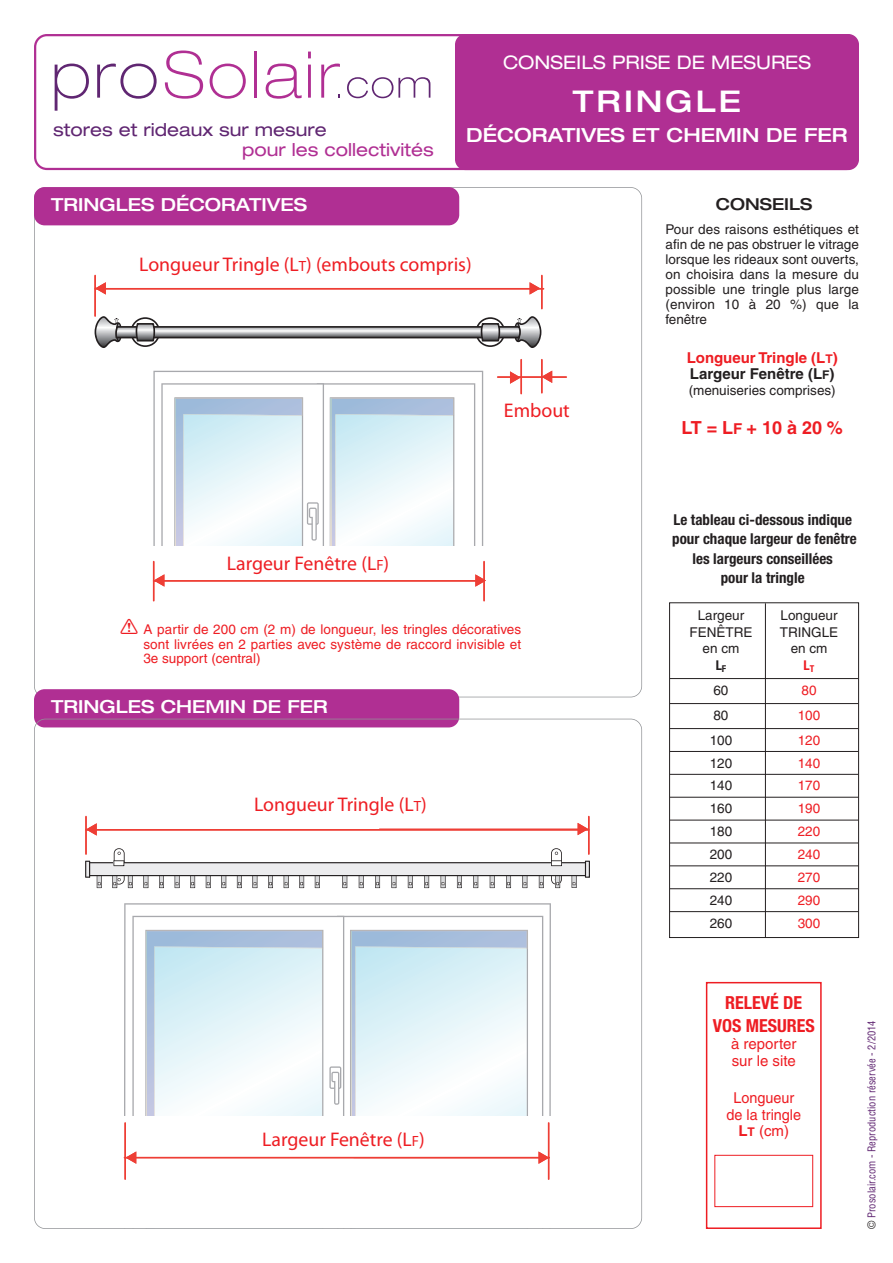
<style>
.page{position:relative;width:893px;height:1263px;background:#fff}
.page>*{position:absolute;margin:0;border:0;box-sizing:border-box;transform-origin:0 0}
.t1{font:500 expanded 30px "Helvetica Neue";letter-spacing:.1em;color:#fff}
.t2{font:19.8px "Myriad Pro";color:#ee1d23}
.t3{font:500 expanded 19.5px "Helvetica Neue";color:#fff}
.t4{font:expanded 18.75px "Helvetica Neue";color:#fff}
.t5{font:500 expanded 18px "Helvetica Neue";color:#fff}
.t6{font:expanded 18px "Helvetica Neue";color:#602672}
.t7{font:expanded 18px "Helvetica Neue";color:#b02f93}
.t8{font:700 condensed 18px/23.4px "Helvetica Neue";color:#ee1d23;text-align:center}
.t9{font:700 18px "Helvetica";color:#ee1d23}
.t10{font:500 expanded 16.5px "Helvetica Neue";color:#231f20}
.t11{font:700 condensed 15px/19.5px "Helvetica Neue";color:#231f20;text-align:center}
.t12{font:700 15px/16.5px "Helvetica";color:#ee1d23}
.t13{font:15px/16.5px "Helvetica";color:#ee1d23;text-align:center;scale:.96 1}
.t14{font:15px/16.5px "Helvetica";color:#ee1d23}
.t15{font:13.5px/14.9px "Helvetica";color:#231f20;text-align:justify}
.t16{font:13.5px/14.5px "Helvetica";color:#ee1d23;text-align:justify}
.t17{font:700 condensed 13.5px "Helvetica Neue";color:#231f20}
.t18{font:700 condensed 13.5px "Helvetica Neue";color:#ee1d23}
.t19{font:condensed 10.5px "Helvetica";color:#602672}
.s1{font-size:12px}
.s2{color:#231f20}
.s3{font-size:12px;color:#231f20}
.s4{font-size:15px}
.s5{font-size:14.85px}
.s6{font-weight:700}
.s7{font-weight:700;font-size:12px}
</style>
<div class="page">
<svg style="left:153px;top:371px;width:330px;height:175px"></svg>
<svg style="left:95px;top:316px;width:446px;height:32px"></svg>
<hr style="left:94px;top:275px;width:2px;height:42px;background:#ee3e35">
<hr style="left:541px;top:275px;width:2px;height:34px;background:#ee3e35">
<hr style="left:520px;top:359px;width:2px;height:35px;background:#ee3e35">
<hr style="left:541px;top:359px;width:2px;height:35px;background:#ee3e35">
<hr style="left:94px;top:288px;width:450px;height:2px;background:#ee3e35">
<svg style="left:96px;top:282px;width:10px;height:13px"></svg>
<hr style="left:153px;top:561px;width:2px;height:40px;background:#ee3e35">
<hr style="left:497px;top:376px;width:70px;height:2px;background:#ee3e35">
<svg style="left:530px;top:282px;width:10px;height:13px"></svg>
<svg style="left:542px;top:371px;width:10px;height:12px"></svg>
<svg style="left:154px;top:383px;width:332px;height:219px"></svg>
<svg style="left:510px;top:371px;width:11px;height:13px"></svg>
<svg style="left:34px;top:34px;width:825px;height:136px"></svg>
<div style="left:34px;top:689px;width:425px;height:38px;background:#b02f93;border-radius:11px"></div>
<div style="left:34px;top:187px;width:425px;height:38px;background:#b02f93;border-radius:11px"></div>
<div style="left:455px;top:34px;width:404px;height:136px;background:#b02f93;border-radius:11px"></div>
<div style="left:669px;top:602px;width:190px;height:336px;border:1px solid #231f20"></div>
<hr style="left:670px;top:678px;width:188px;height:1px;background:#231f20">
<hr style="left:670px;top:703px;width:188px;height:1px;background:#231f20">
<hr style="left:670px;top:728px;width:188px;height:1px;background:#231f20">
<hr style="left:670px;top:751px;width:188px;height:1px;background:#231f20">
<hr style="left:670px;top:774px;width:188px;height:1px;background:#231f20">
<hr style="left:670px;top:797px;width:188px;height:1px;background:#231f20">
<hr style="left:670px;top:820px;width:188px;height:1px;background:#231f20">
<hr style="left:670px;top:843px;width:188px;height:1px;background:#231f20">
<hr style="left:670px;top:865px;width:188px;height:1px;background:#231f20">
<hr style="left:670px;top:888px;width:188px;height:1px;background:#231f20">
<hr style="left:670px;top:911px;width:188px;height:1px;background:#231f20">
<hr style="left:765px;top:603px;width:1px;height:334px;background:#231f20">
<svg style="left:124px;top:903px;width:427px;height:213px"></svg>
<svg style="left:344px;top:916px;width:199px;height:200px"></svg>
<svg style="left:132px;top:916px;width:212px;height:200px"></svg>
<svg style="left:351px;top:930px;width:177px;height:186px"></svg>
<svg style="left:351px;top:931px;width:1px;height:185px"></svg>
<svg style="left:146px;top:930px;width:177px;height:186px"></svg>
<svg style="left:147px;top:931px;width:1px;height:185px"></svg>
<svg style="left:329px;top:1066px;width:12px;height:39px"></svg>
<svg style="left:85px;top:848px;width:505px;height:40px"></svg>
<hr style="left:588px;top:816px;width:2px;height:39px;background:#ee3e35">
<hr style="left:85px;top:816px;width:2px;height:39px;background:#ee3e35">
<hr style="left:85px;top:829px;width:505px;height:2px;background:#ee3e35">
<hr style="left:124px;top:1122px;width:2px;height:58px;background:#ee3e35">
<hr style="left:548px;top:1122px;width:1px;height:58px;background:#ee3e35">
<hr style="left:124px;top:1157px;width:426px;height:1px;background:#ee3e35">
<svg style="left:126px;top:1151px;width:10px;height:13px"></svg>
<svg style="left:86px;top:823px;width:11px;height:13px"></svg>
<svg style="left:538px;top:1151px;width:10px;height:13px"></svg>
<svg style="left:578px;top:823px;width:10px;height:12px"></svg>
<div style="left:34px;top:719px;width:608px;height:510px;border:2px solid #939598;border-radius:11px"></div>
<div style="left:706px;top:982px;width:116px;height:247px;border:2px solid #ee1d23"></div>
<div style="left:714px;top:1155px;width:99px;height:52px;border:1px solid #ee1d23"></div>
<h3 class="t4" style="left:503px;top:51px;width:309px">CONSEILS PRISE DE MESURES</h3>
<h1 class="t1" style="left:573px;top:82px;width:169px">TRINGLE</h1>
<h3 class="t3" style="left:466px;top:123px;width:383px">DÉCORATIVES ET CHEMIN DE FER</h3>
<h3 class="t6" style="left:53px;top:119px;width:275px">stores et rideaux sur mesure</h3>
<h3 class="t7" style="left:242px;top:139px;width:193px">pour les collectivités</h3>
<h3 class="t5" style="left:51px;top:193px;width:258px">TRINGLES DÉCORATIVES</h3>
<p class="t10" style="left:716px;top:194px;width:98px">CONSEILS</p>
<p class="t15" style="left:665px;top:222px;width:195px">Pour des raisons esthétiques et afin de ne pas obstruer le vitrage lorsque les rideaux sont ouverts, on choisira dans la mesure du possible une tringle plus large (environ 10 à 20 %) que la fenêtre</p>
<p class="t12" style="left:687px;top:349px;width:153px">Longueur Tringle (L<span class="s1">T</span>)<br><span class="s2">Largeur Fenêtre (L</span><span class="s3">F</span><span class="s2">)</span></p>
<p class="t15" style="left:689px;top:383px;width:149px">(menuiseries comprises)</p>
<h3 class="t9" style="left:681px;top:416px;width:163px">LT=L<span class="s4">F</span>+10à20%</h3>
<h2 class="t2" style="left:139px;top:253px;width:334px">Longueur Tringle (L<span class="s5">T</span>) (embouts compris)</h2>
<h2 class="t2" style="left:504px;top:398px;width:67px">Embout</h2>
<h2 class="t2" style="left:227px;top:551px;width:164px">Largeur Fenêtre (L<span class="s5">F</span>)</h2>
<p class="t16" style="left:143px;top:622px;width:379px">A partir de 200 cm (2 m) de longueur, les tringles décoratives sont livrées en 2 parties avec système de raccord invisible et 3e support (central)</p>
<h3 class="t5" style="left:51px;top:695px;width:278px">TRINGLES CHEMIN DE FER</h3>
<h2 class="t2" style="left:254px;top:792px;width:174px">Longueur Tringle (L<span class="s5">T</span>)</h2>
<h2 class="t2" style="left:262px;top:1127px;width:164px">Largeur Fenêtre (L<span class="s5">F</span>)</h2>
<p class="t11" style="left:672px;top:509px;width:186px">Le tableau ci-dessous indique pour chaque largeur de fenêtre les largeurs conseillées<br>pour la tringle</p>
<p class="t15" style="left:698px;top:608px;width:48px">Largeur</p>
<p class="t15" style="left:780px;top:608px;width:58px">Longueur</p>
<p class="t15" style="left:689px;top:624px;width:64px">FENÊTRE</p>
<p class="t15" style="left:780px;top:624px;width:60px">TRINGLE</p>
<p class="t15" style="left:703px;top:641px;width:38px">en cm</p>
<p class="t15" style="left:791px;top:641px;width:38px">en cm</p>
<p class="t17" style="left:716px;top:657px;width:12px">L<sub>F</sub></p>
<p class="t18" style="left:804px;top:657px;width:12px">L<sub>T</sub></p>
<p class="t15" style="left:713px;top:682px;width:16px">60</p>
<p class="t16" style="left:801px;top:683px;width:16px">80</p>
<p class="t15" style="left:713px;top:707px;width:16px">80</p>
<p class="t16" style="left:798px;top:708px;width:24px">100</p>
<p class="t15" style="left:710px;top:732px;width:24px">100</p>
<p class="t16" style="left:798px;top:733px;width:24px">120</p>
<p class="t15" style="left:710px;top:755px;width:24px">120</p>
<p class="t16" style="left:798px;top:755px;width:24px">140</p>
<p class="t15" style="left:710px;top:778px;width:24px">140</p>
<p class="t16" style="left:798px;top:778px;width:24px">170</p>
<p class="t15" style="left:710px;top:801px;width:24px">160</p>
<p class="t16" style="left:798px;top:801px;width:24px">190</p>
<p class="t15" style="left:710px;top:824px;width:24px">180</p>
<p class="t16" style="left:798px;top:824px;width:24px">220</p>
<p class="t15" style="left:710px;top:847px;width:24px">200</p>
<p class="t16" style="left:798px;top:847px;width:24px">240</p>
<p class="t15" style="left:710px;top:870px;width:24px">220</p>
<p class="t16" style="left:798px;top:870px;width:24px">270</p>
<p class="t15" style="left:710px;top:893px;width:24px">240</p>
<p class="t16" style="left:798px;top:893px;width:24px">290</p>
<p class="t15" style="left:710px;top:915px;width:24px">260</p>
<p class="t16" style="left:798px;top:916px;width:24px">300</p>
<h3 class="t8" style="left:713px;top:990px;width:104px">RELEVÉ DE<br>VOS MESURES</h3>
<p class="t14" style="left:731px;top:1036px;width:67px">à reporter sur le site</p>
<p class="t13" style="left:726px;top:1089px;width:79px">Longueur de la tringle<br><span class="s6">L</span><span class="s7">T</span> (cm)</p>
<p class="t19" style="left:865px;top:1229px;width:210px;rotate:-90deg"><span class="s2">©</span> Prosolair.com - Reproduction réservée - 2/2014</p>
</div>
